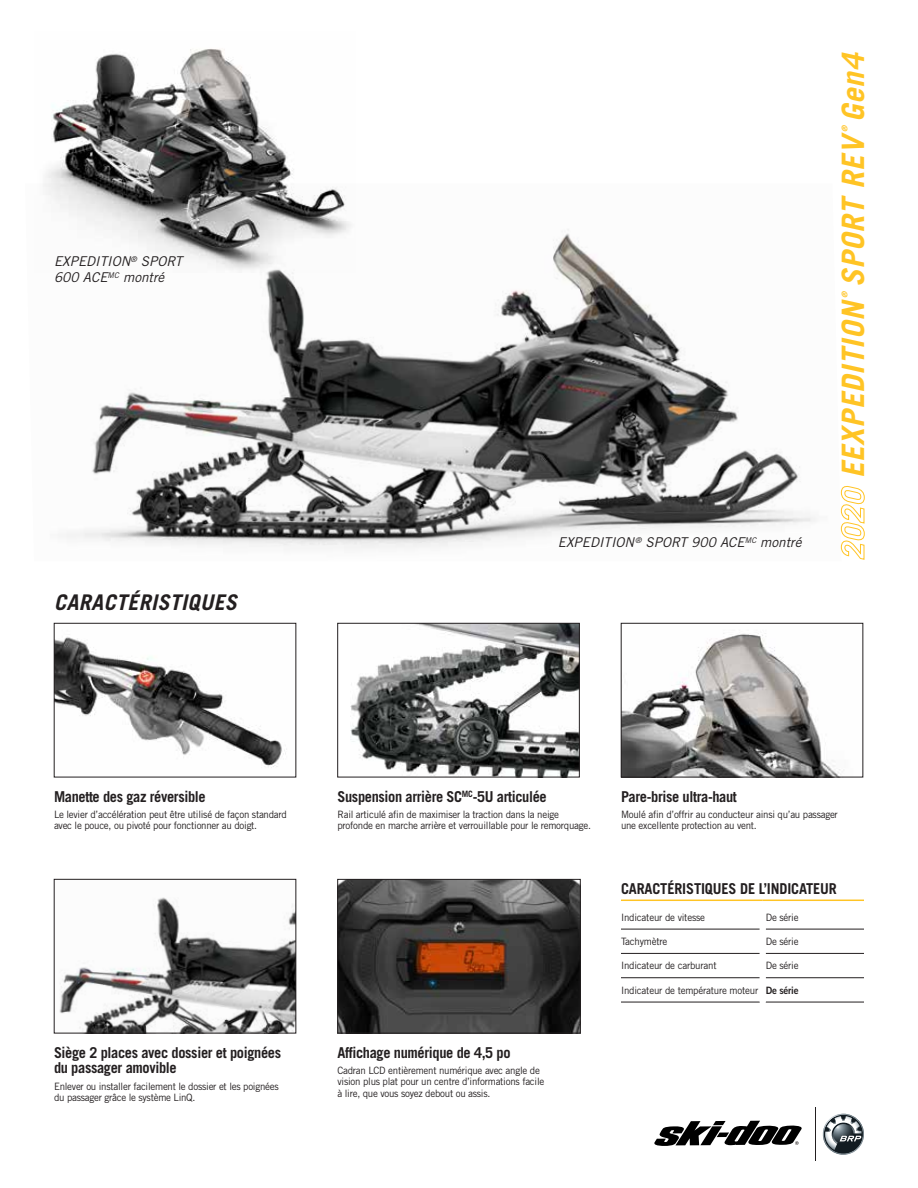
<style>
.page{position:relative;width:918px;height:1188px;background:#fff}
.page>*{position:absolute;margin:0;border:0;box-sizing:border-box;transform-origin:0 0}
.t1{font:italic 700 30.9px "Trade Gothic LT Std";color:#ffc425}
.t2{font:italic 700 21.6px "Trade Gothic LT Std";letter-spacing:.02em;color:#231f20}
.t3{font:700 15px/15.8px "Trade Gothic LT Std";letter-spacing:-.025em;color:#231f20;scale:.96 1}
.t4{font:italic 13.5px/15.8px "Trade Gothic LT Std";color:#231f20}
.t5{font:10.2px/11.6px "Trade Gothic LT Std";letter-spacing:-.025em;color:#231f20;scale:.96 1}
.t6{font:italic 700 7.8px "Trade Gothic LT Std";color:#ffc425}
.s1{font-family:"Trade Gothic LT Std Bd 2"}
</style>
<div class="page">
<img style="left:623px;top:633px;width:218px;height:142px">
<div style="left:621px;top:623px;width:242px;height:154px;border:1px solid #231f20"></div>
<img style="left:350px;top:625px;width:228px;height:150px">
<div style="left:338px;top:623px;width:242px;height:154px;border:1px solid #231f20"></div>
<img style="left:56px;top:637px;width:231px;height:131px">
<div style="left:54px;top:623px;width:242px;height:154px;border:1px solid #231f20"></div>
<svg style="left:654px;top:1121px;width:148px;height:25px"></svg>
<hr style="left:816px;top:1107px;width:1px;height:54px;background:#231f20">
<svg style="left:822px;top:1113px;width:42px;height:42px"></svg>
<img style="left:45px;top:49px;width:249px;height:134px">
<img style="left:43px;top:183px;width:798px;height:366px">
<img style="left:340px;top:881px;width:238px;height:150px">
<div style="left:338px;top:879px;width:242px;height:154px;border:1px solid #231f20"></div>
<img style="left:59px;top:897px;width:235px;height:134px">
<div style="left:54px;top:879px;width:242px;height:154px;border:1px solid #231f20"></div>
<svg style="left:841px;top:485px;width:24px;height:75px"></svg>
<hr style="left:621px;top:929px;width:139px;height:1px;background:#231f20">
<hr style="left:766px;top:929px;width:98px;height:1px;background:#231f20">
<hr style="left:621px;top:953px;width:139px;height:1px;background:#231f20">
<hr style="left:766px;top:953px;width:98px;height:1px;background:#231f20">
<hr style="left:621px;top:977px;width:139px;height:1px;background:#231f20">
<hr style="left:766px;top:977px;width:98px;height:1px;background:#231f20">
<hr style="left:621px;top:1002px;width:139px;height:1px;background:#231f20">
<hr style="left:766px;top:1002px;width:98px;height:1px;background:#231f20">
<hr style="left:621px;top:900px;width:142px;height:1px;background:#ffc425">
<hr style="left:763px;top:900px;width:101px;height:1px;background:#ffc425">
<h3 class="t4" style="left:54px;top:254px;width:130px">EXPEDITION<sup>®</sup> SPORT<br>600 ACE<sup>MC</sup> montré</h3>
<h2 class="t2" style="left:54px;top:589px;width:184px">CARACTÉRISTIQUES</h2>
<h3 class="t4" style="left:558px;top:535px;width:245px">EXPEDITION<sup>®</sup> SPORT 900 ACE<sup>MC</sup> montré</h3>
<h1 class="t1" style="left:834px;top:478px;width:428px;rotate:-90deg">EEXPEDITION SPORT REV Gen4</h1>
<p class="t6" style="left:840px;top:132px;width:9px;rotate:-90deg">®</p>
<p class="t6" style="left:840px;top:298px;width:9px;rotate:-90deg">®</p>
<h3 class="t3" style="left:54px;top:788px;width:160px">Manette des gaz réversible</h3>
<p class="t5" style="left:54px;top:808px;width:244px">Le levier d’accélération peut être utilisé de façon standard avec le pouce, ou pivoté pour fonctionner au doigt.</p>
<h3 class="t3" style="left:54px;top:1044px;width:238px">Siège 2 places avec dossier et poignées du passager amovible</h3>
<p class="t5" style="left:54px;top:1080px;width:236px">Enlever ou installer facilement le dossier et les poignées du passager grâce le système LinQ.</p>
<h3 class="t3" style="left:338px;top:788px;width:220px">Suspension arrière SC<sup>MC</sup>-5U articulée</h3>
<p class="t5" style="left:338px;top:808px;width:266px">Rail articulé afin de maximiser la traction dans la neige profonde en marche arrière et verrouillable pour le remorquage.</p>
<h3 class="t3" style="left:338px;top:1044px;width:182px">Affichage numérique de 4,5 po</h3>
<p class="t5" style="left:338px;top:1064px;width:217px">Cadran LCD entièrement numérique avec angle de vision plus plat pour un centre d’informations facile à lire, que vous soyez debout ou assis.</p>
<h3 class="t3" style="left:621px;top:788px;width:122px">Pare-brise ultra-haut</h3>
<p class="t5" style="left:621px;top:808px;width:227px">Moulé afin d’offrir au conducteur ainsi qu’au passager une excellente protection au vent.</p>
<h3 class="t3" style="left:621px;top:880px;width:226px">CARACTÉRISTIQUES DE L’INDICATEUR</h3>
<p class="t5" style="left:621px;top:911px;width:89px">Indicateur de vitesse</p>
<p class="t5" style="left:766px;top:911px;width:36px">De série</p>
<p class="t5" style="left:621px;top:935px;width:50px">Tachymètre</p>
<p class="t5" style="left:766px;top:935px;width:36px">De série</p>
<p class="t5" style="left:621px;top:960px;width:101px">Indicateur de carburant</p>
<p class="t5" style="left:766px;top:960px;width:36px">De série</p>
<p class="t5" style="left:621px;top:984px;width:187px">Indicateur de température moteur <span class="s1">De série</span></p>
</div>
